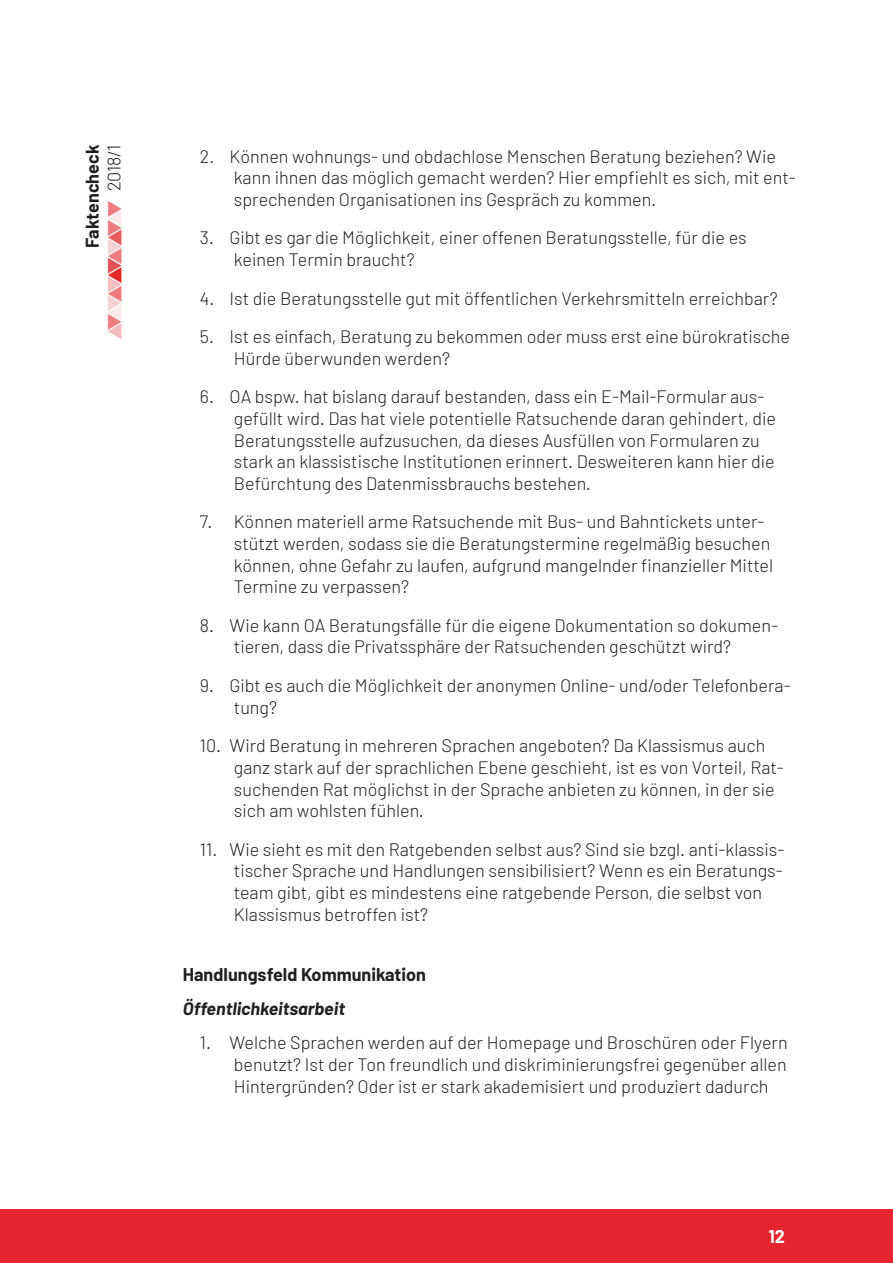
<style>
.page{position:relative;width:893px;height:1263px;background:#fff}
.page>*{position:absolute;margin:0;border:0;box-sizing:border-box;transform-origin:0 0}
.numbering{font:300 18px/21.6px "Barlow";color:#231f20}
.Headlines{font:700 18px "Barlow";color:#231f20}
.Paragraph_Style_1{font:italic 700 18px "Barlow";color:#231f20}
.t1{font:700 18px "Barlow";color:#fff}
</style>
<div class="page">
<div style="left:0;top:1210px;width:893px;height:53px;background:#e5262e"></div>
<img style="left:107px;top:201px;width:15px;height:138px">
<p class="Headlines" style="left:81px;top:248px;width:105px;rotate:-90deg">Faktencheck</p>
<p class="numbering" style="left:103px;top:191px;width:48px;rotate:-90deg">2018/1</p>
<p class="numbering" style="left:234px;top:145px;width:563px;text-indent:-34px">2. Können wohnungs- und obdachlose Menschen Beratung beziehen? Wie kann ihnen das möglich gemacht werden? Hier empfiehlt es sich, mit ent&shy;sprechenden Organisationen ins Gespräch zu kommen.</p>
<p class="numbering" style="left:234px;top:227px;width:514px;text-indent:-34px">3. Gibt es gar die Möglichkeit, einer offenen Beratungsstelle, für die es keinen Termin braucht?</p>
<p class="numbering" style="left:200px;top:287px;width:579px">4. Ist die Beratungsstelle gut mit öffentlichen Verkehrsmitteln erreichbar?</p>
<p class="numbering" style="left:234px;top:325px;width:558px;text-indent:-34px">5. Ist es einfach, Beratung zu bekommen oder muss erst eine bürokratische<br>Hürde überwunden werden?</p>
<p class="numbering" style="left:234px;top:386px;width:544px;text-indent:-34px">6. OA bspw. hat bislang darauf bestanden, dass ein E-Mail-Formular aus&shy;gefüllt wird. Das hat viele potentielle Ratsuchende daran gehindert, die Beratungsstelle aufzusuchen, da dieses Ausfüllen von Formularen zu stark an klassistische Institutionen erinnert. Desweiteren kann hier die Befürchtung des Datenmissbrauchs bestehen.</p>
<p class="numbering" style="left:234px;top:511px;width:541px;text-indent:-34px">7. Können materiell arme Ratsuchende mit Bus- und Bahntickets unter&shy;stützt werden, sodass sie die Beratungstermine regelmäßig besuchen können, ohne Gefahr zu laufen, aufgrund mangelnder finanzieller Mittel Termine zu verpassen?</p>
<p class="numbering" style="left:234px;top:614px;width:546px;text-indent:-34px">8. Wie kann OA Beratungsfälle für die eigene Dokumentation so dokumen&shy;tieren, dass die Privatssphäre der Ratsuchenden geschützt wird?</p>
<p class="numbering" style="left:234px;top:674px;width:558px;text-indent:-34px">9. Gibt es auch die Möglichkeit der anonymen Online- und/oder Telefonbera&shy;tung?</p>
<p class="numbering" style="left:234px;top:734px;width:551px;text-indent:-34px">10. Wird Beratung in mehreren Sprachen angeboten? Da Klassismus auch ganz stark auf der sprachlichen Ebene geschieht, ist es von Vorteil, Rat&shy;suchenden Rat möglichst in der Sprache anbieten zu können, in der sie sich am wohlsten fühlen.</p>
<p class="numbering" style="left:234px;top:838px;width:552px;text-indent:-34px">11. Wie sieht es mit den Ratgebenden selbst aus? Sind sie bzgl. anti-klassis&shy;tischer Sprache und Handlungen sensibilisiert? Wenn es ein Beratungs&shy;team gibt, gibt es mindestens eine ratgebende Person, die selbst von Klassismus betroffen ist?</p>
<p class="Headlines" style="left:183px;top:963px;width:245px">Handlungsfeld Kommunikation</p>
<p class="Paragraph_Style_1" style="left:183px;top:997px;width:164px">Öffentlichkeitsarbeit</p>
<p class="numbering" style="left:234px;top:1032px;width:555px;text-align:justify;text-indent:-34px">1. Welche Sprachen werden auf der Homepage und Broschüren oder Flyern benutzt? Ist der Ton freundlich und diskriminierungsfrei gegenüber allen Hintergründen? Oder ist er stark akademisiert und produziert dadurch</p>
<p class="t1" style="left:769px;top:1225px;width:18px">12</p>
</div>
